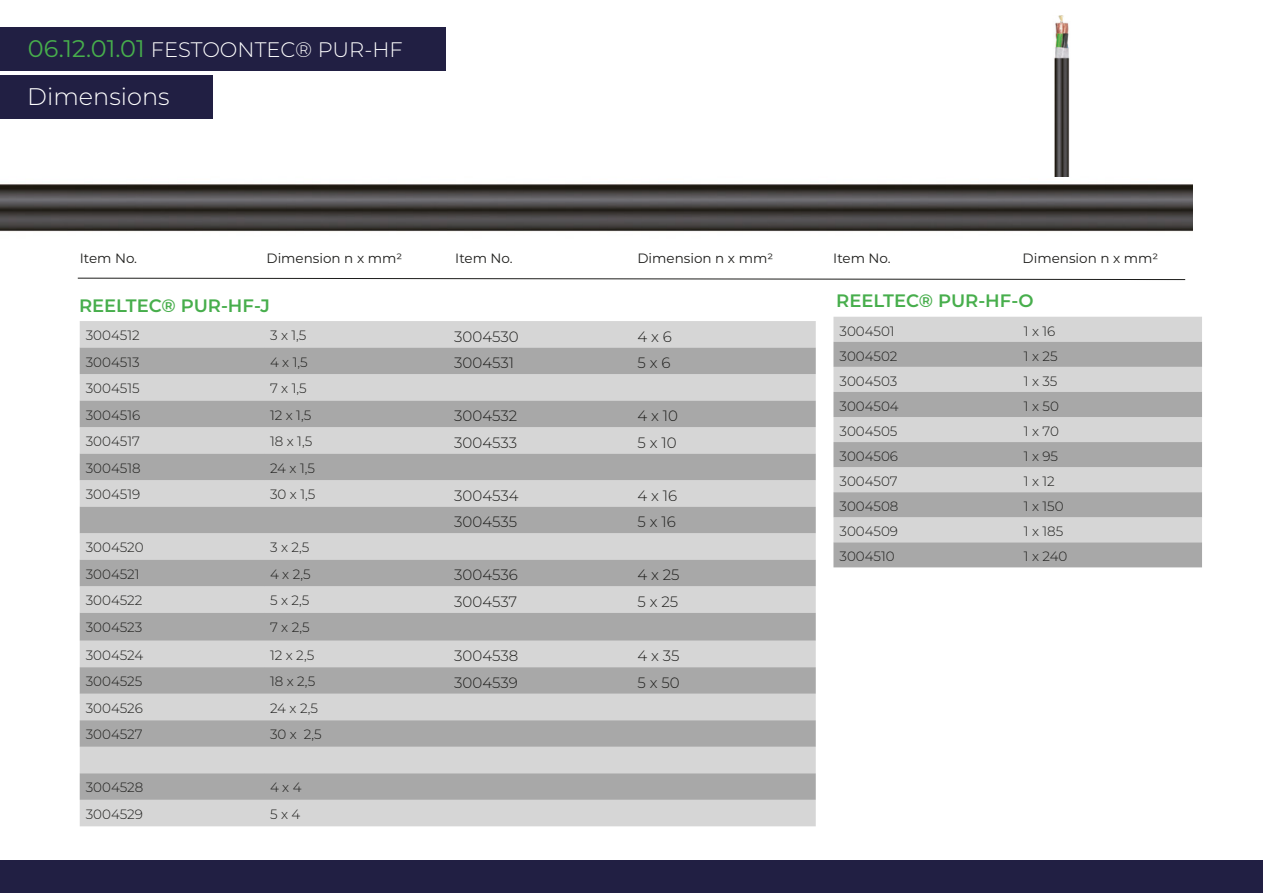
<style>
.page{position:relative;width:1263px;height:893px;background:#fff}
.page>*{position:absolute;margin:0;border:0;box-sizing:border-box;transform-origin:0 0}
.t1{font:300 24px "Montserrat";color:#fff}
.t2{font:300 21px "Montserrat";color:#fff}
.t3{font:600 18px "Montserrat";color:#47ae4c}
.t4{font:300 15px "Montserrat";color:#1d1d1b}
.t5{font:300 13.5px "Montserrat";color:#1d1d1b}
.t6{font:13.5px "Montserrat";color:#1d1d1b}
.s1{font-weight:400;font-size:24px;color:#47ae4c}
</style>
<div class="page">
<img style="left:0;top:176px;width:1192px;height:56px">
<div style="left:0;top:27px;width:445px;height:43px;background:#211f43"></div>
<div style="left:0;top:76px;width:212px;height:43px;background:#211f43"></div>
<div style="left:0;top:860px;width:1263px;height:33px;background:#211f43"></div>
<div style="left:80px;top:321px;width:736px;height:505px;background:#d6d6d6"></div>
<svg style="left:80px;top:348px;width:736px;height:452px;background:#bdbdbd"></svg>
<svg style="left:77px;top:277px;width:1109px;height:3px"></svg>
<img style="left:1054px;top:16px;width:16px;height:160px">
<div style="left:833px;top:317px;width:369px;height:25px;background:#d6d6d6"></div>
<svg style="left:833px;top:342px;width:369px;height:225px;background:#bcbcbc"></svg>
<h2 class="t2" style="left:28px;top:35px;width:376px"><span class="s1">06.12.01.01</span> FESTOONTEC® PUR-HF</h2>
<h1 class="t1" style="left:27px;top:81px;width:144px">Dimensions</h1>
<p class="t6" style="left:80px;top:248px;width:59px">Item No.</p>
<p class="t6" style="left:266px;top:248px;width:137px">Dimension n x mm2</p>
<p class="t6" style="left:455px;top:248px;width:59px">Item No.</p>
<p class="t6" style="left:637px;top:248px;width:137px">Dimension n x mm2</p>
<p class="t6" style="left:833px;top:248px;width:59px">Item No.</p>
<p class="t6" style="left:1022px;top:248px;width:137px">Dimension n x mm2</p>
<h3 class="t3" style="left:79px;top:293px;width:193px">REELTEC® PUR-HF-J</h3>
<h3 class="t3" style="left:836px;top:287px;width:199px">REELTEC® PUR-HF-O</h3>
<p class="t5" style="left:86px;top:326px;width:55px">3004512</p>
<p class="t5" style="left:270px;top:326px;width:38px">3 x 1,5</p>
<p class="t4" style="left:454px;top:326px;width:66px">3004530</p>
<p class="t4" style="left:637px;top:326px;width:36px">4 x 6</p>
<p class="t5" style="left:86px;top:353px;width:55px">3004513</p>
<p class="t5" style="left:270px;top:353px;width:39px">4 x 1,5</p>
<p class="t4" style="left:454px;top:353px;width:61px">3004531</p>
<p class="t4" style="left:637px;top:353px;width:34px">5 x 6</p>
<p class="t5" style="left:86px;top:379px;width:55px">3004515</p>
<p class="t5" style="left:270px;top:379px;width:38px">7 x 1,5</p>
<p class="t5" style="left:86px;top:406px;width:56px">3004516</p>
<p class="t5" style="left:270px;top:406px;width:43px">12 x 1,5</p>
<p class="t4" style="left:454px;top:406px;width:64px">3004532</p>
<p class="t4" style="left:637px;top:406px;width:42px">4 x 10</p>
<p class="t5" style="left:86px;top:432px;width:56px">3004517</p>
<p class="t5" style="left:270px;top:432px;width:44px">18 x 1,5</p>
<p class="t4" style="left:454px;top:432px;width:64px">3004533</p>
<p class="t4" style="left:637px;top:432px;width:41px">5 x 10</p>
<p class="t5" style="left:86px;top:459px;width:56px">3004518</p>
<p class="t5" style="left:270px;top:459px;width:47px">24 x 1,5</p>
<p class="t5" style="left:86px;top:485px;width:56px">3004519</p>
<p class="t5" style="left:270px;top:485px;width:47px">30 x 1,5</p>
<p class="t4" style="left:454px;top:485px;width:66px">3004534</p>
<p class="t4" style="left:637px;top:485px;width:41px">4 x 16</p>
<p class="t4" style="left:454px;top:512px;width:64px">3004535</p>
<p class="t4" style="left:637px;top:512px;width:40px">5 x 16</p>
<p class="t5" style="left:86px;top:538px;width:59px">3004520</p>
<p class="t5" style="left:270px;top:538px;width:41px">3 x 2,5</p>
<p class="t5" style="left:86px;top:565px;width:55px">3004521</p>
<p class="t5" style="left:270px;top:565px;width:42px">4 x 2,5</p>
<p class="t4" style="left:454px;top:565px;width:65px">3004536</p>
<p class="t4" style="left:637px;top:565px;width:44px">4 x 25</p>
<p class="t5" style="left:86px;top:591px;width:58px">3004522</p>
<p class="t5" style="left:270px;top:591px;width:41px">5 x 2,5</p>
<p class="t4" style="left:454px;top:591px;width:65px">3004537</p>
<p class="t4" style="left:637px;top:591px;width:42px">5 x 25</p>
<p class="t5" style="left:86px;top:618px;width:58px">3004523</p>
<p class="t5" style="left:270px;top:618px;width:41px">7 x 2,5</p>
<p class="t5" style="left:86px;top:646px;width:59px">3004524</p>
<p class="t5" style="left:270px;top:646px;width:46px">12 x 2,5</p>
<p class="t4" style="left:454px;top:646px;width:66px">3004538</p>
<p class="t4" style="left:637px;top:646px;width:43px">4 x 35</p>
<p class="t5" style="left:86px;top:672px;width:58px">3004525</p>
<p class="t5" style="left:270px;top:672px;width:47px">18 x 2,5</p>
<p class="t4" style="left:454px;top:672px;width:65px">3004539</p>
<p class="t4" style="left:637px;top:672px;width:44px">5 x 50</p>
<p class="t5" style="left:86px;top:699px;width:59px">3004526</p>
<p class="t5" style="left:270px;top:699px;width:49px">24 x 2,5</p>
<p class="t5" style="left:86px;top:725px;width:58px">3004527</p>
<p class="t5" style="left:270px;top:725px;width:53px">30 x 2,5</p>
<p class="t5" style="left:839px;top:322px;width:57px">3004501</p>
<p class="t5" style="left:1024px;top:322px;width:33px">1 x 16</p>
<p class="t5" style="left:839px;top:347px;width:60px">3004502</p>
<p class="t5" style="left:1024px;top:347px;width:35px">1 x 25</p>
<p class="t5" style="left:839px;top:372px;width:59px">3004503</p>
<p class="t5" style="left:1024px;top:372px;width:35px">1 x 35</p>
<p class="t5" style="left:839px;top:397px;width:61px">3004504</p>
<p class="t5" style="left:1024px;top:397px;width:37px">1 x 50</p>
<p class="t5" style="left:839px;top:422px;width:60px">3004505</p>
<p class="t5" style="left:1024px;top:422px;width:37px">1 x 70</p>
<p class="t5" style="left:839px;top:447px;width:60px">3004506</p>
<p class="t5" style="left:1024px;top:447px;width:36px">1 x 95</p>
<p class="t5" style="left:839px;top:472px;width:60px">3004507</p>
<p class="t5" style="left:1024px;top:472px;width:33px">1 x 12</p>
<p class="t5" style="left:839px;top:497px;width:61px">3004508</p>
<p class="t5" style="left:1024px;top:497px;width:41px">1 x 150</p>
<p class="t5" style="left:839px;top:522px;width:60px">3004509</p>
<p class="t5" style="left:1024px;top:522px;width:41px">1 x 185</p>
<p class="t5" style="left:839px;top:547px;width:57px">3004510</p>
<p class="t5" style="left:1024px;top:547px;width:45px">1 x 240</p>
<p class="t5" style="left:86px;top:778px;width:59px">3004528</p>
<p class="t5" style="left:270px;top:778px;width:33px">4 x 4</p>
<p class="t5" style="left:86px;top:805px;width:59px">3004529</p>
<p class="t5" style="left:270px;top:805px;width:32px">5 x 4</p>
</div>
